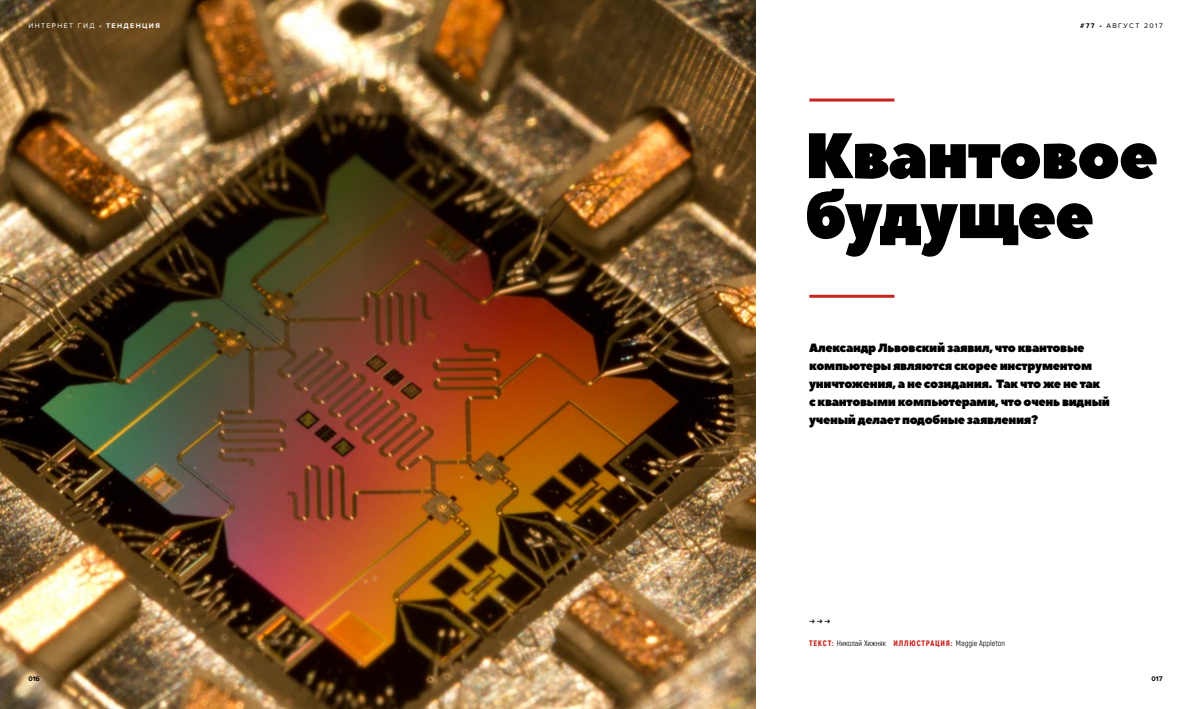
<style>
.page{position:relative;width:1191px;height:709px;background:#fff}
.page>*{position:absolute;margin:0;border:0;box-sizing:border-box;transform-origin:0 0}
.t1{font:64px/60px "Peace Sans";letter-spacing:-.02em;color:#000001}
.t2{font:12px/18px "Peace Sans";letter-spacing:-.025em;color:#000001}
.t3{font:8px "Akrobat";color:#000001}
.t4{font:700 8px "Panton";color:#000001}
.t5{font:7px "Proxima Nova";letter-spacing:.2em;color:#fff}
.t6{font:7px "Proxima Nova";letter-spacing:.2em;color:#000001}
.t7{font:700 7px "Proxima Nova";color:#000001}
.s1{font-weight:700}
.s2{font-weight:900;color:#ca221c}
</style>
<div class="page">
<img style="left:0;top:0;width:756px;height:709px">
<hr style="left:809px;top:99px;width:85px;height:3px;background:#ca221c">
<hr style="left:809px;top:295px;width:85px;height:3px;background:#ca221c">
<p class="t5" style="left:28px;top:22px;width:133px">ИНТЕРНЕТ ГИД • <span class="s1">ТЕНДЕНЦИЯ</span></p>
<p class="t6" style="left:1080px;top:22px;width:84px"><span class="s1">#77</span> • АВГУСТ 2017</p>
<h1 class="t1" style="left:805px;top:128px;width:354px">Квантовое будущее</h1>
<p class="t2" style="left:809px;top:339px;width:302px">Александр Львовский заявил, что квантовые компьютеры являются скорее инструментом уничтожения, а не созидания. Так что же не так<br>с квантовыми компьютерами, что очень видный ученый делает подобные заявления?</p>
<p class="t4" style="left:809px;top:616px;width:23px">→ → →</p>
<p class="t3" style="left:809px;top:638px;width:197px"><span class="s2">ТЕКСТ:</span> Николай Хижняк <span class="s2">ИЛЛЮСТРАЦИЯ:</span> Maggie Appleton</p>
<p class="t7" style="left:28px;top:674px;width:13px">016</p>
<p class="t7" style="left:1151px;top:674px;width:13px">017</p>
</div>
